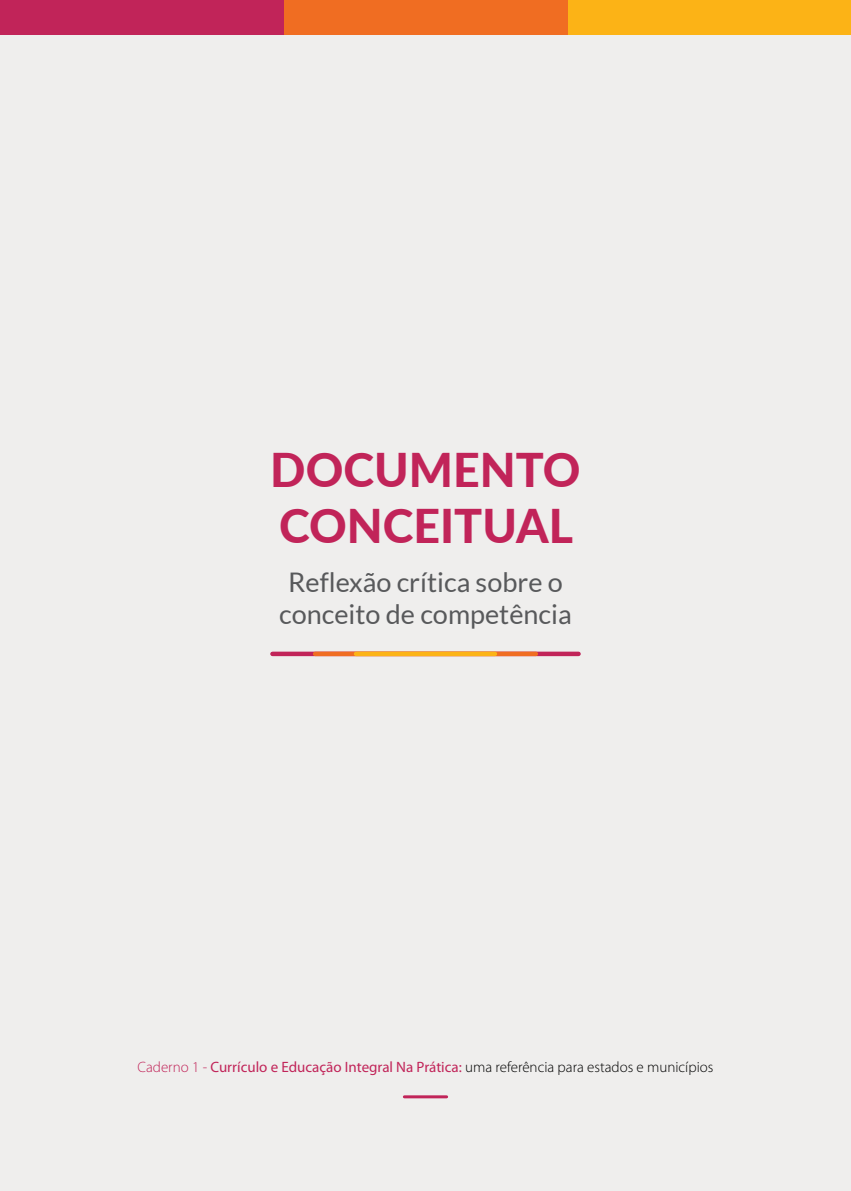
<style>
.page{position:relative;width:851px;height:1191px;background:#fff}
.page>*{position:absolute;margin:0;border:0;box-sizing:border-box;transform-origin:0 0}
.t1{font:800 46.5px/55.5px "Lato";color:#c12459}
.t2{font:27px/32.4px "Lato";color:#58595b;text-align:center}
.t3{font:15px "Myriad Pro";color:#c12459}
.s1{font-weight:300}
.s2{font-weight:300;color:#000}
</style>
<div class="page">
<div style="left:0;top:34px;width:850px;height:1157px;background:#efeeed"></div>
<div style="left:567px;top:0;width:283px;height:34px;background:#fcb316"></div>
<div style="left:283px;top:0;width:284px;height:34px;background:#f06d22"></div>
<div style="left:0;top:0;width:283px;height:34px;background:#c12459"></div>
<div style="left:272px;top:651px;width:306px;height:5px;background:#c12459"></div>
<div style="left:315px;top:651px;width:221px;height:5px;background:#f06d22"></div>
<div style="left:356px;top:651px;width:139px;height:5px;background:#fcb316"></div>
<hr style="left:404px;top:1095px;width:42px;height:3px;background:#c12459">
<h1 class="t1" style="left:270px;top:440px;width:312px">DOCUMENTO<br>CONCEITUAL</h1>
<h2 class="t2" style="left:279px;top:566px;width:294px">Reflexão crítica sobre o conceito de competência</h2>
<p class="t3" style="left:137px;top:1058px;width:577px"><span class="s1">Caderno 1 -</span> Currículo e Educação Integral Na Prática: <span class="s2">uma referência para estados e municípios</span></p>
</div>
